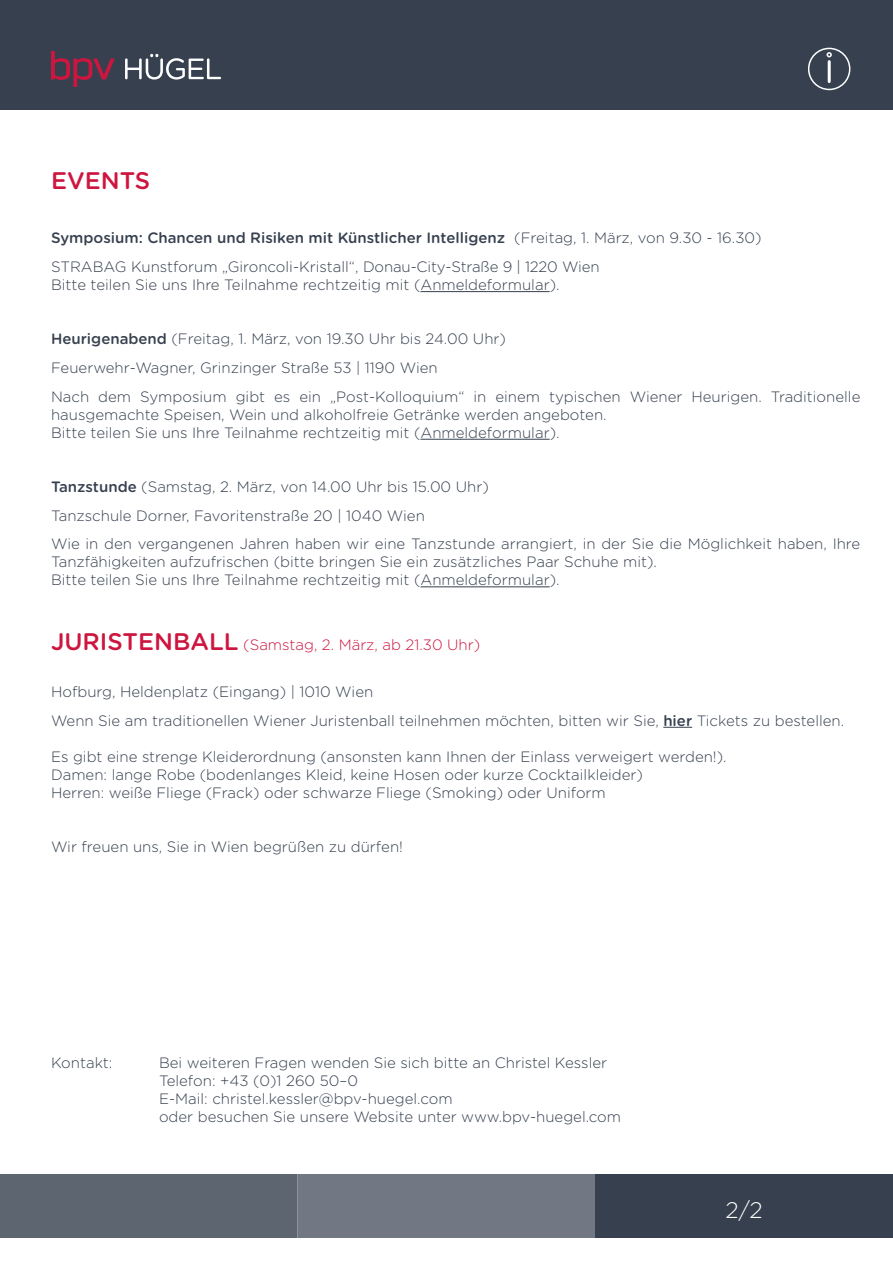
<style>
.page{position:relative;width:893px;height:1263px;background:#fff}
.page>*{position:absolute;margin:0;border:0;box-sizing:border-box;transform-origin:0 0}
.t1{font:500 24px "Gotham Rounded";color:#cd163f}
.t2{font:300 22.5px "Gotham Rounded";color:#fff}
.t3{font:300 15px/18px "Gotham Rounded";color:#36404f}
.t4{font:300 15px "Gotham Rounded";color:#cd163f}
.s1{font-weight:500}
.s2{font-weight:500;font-size:24px}
</style>
<div class="page">
<hr style="left:420px;top:291px;width:130px;height:1px;background:#36404f">
<hr style="left:420px;top:439px;width:130px;height:1px;background:#36404f">
<hr style="left:420px;top:586px;width:130px;height:1px;background:#36404f">
<svg style="left:663px;top:727px;width:29px;height:1px"></svg>
<div style="left:0;top:0;width:893px;height:110px;background:#36404f"></div>
<svg style="left:51px;top:51px;width:64px;height:36px"></svg>
<svg style="left:125px;top:54px;width:96px;height:26px"></svg>
<div style="left:808px;top:48px;width:42px;height:42px;border:2px solid #fff;border-radius:50%"></div>
<hr style="left:828px;top:62px;width:3px;height:20px;background:#fff">
<svg style="left:826px;top:52px;width:6px;height:5px"></svg>
<div style="left:0;top:1174px;width:893px;height:63px;background:#36404f"></div>
<div style="left:0;top:1174px;width:298px;height:63px;background:#5d6571"></div>
<div style="left:298px;top:1174px;width:297px;height:63px;background:#717883"></div>
<h1 class="t1" style="left:51px;top:164px;width:101px">EVENTS</h1>
<p class="t3" style="left:51px;top:223px;width:712px;line-height:28.8px"><span class="s1">Symposium: Chancen und Risiken mit Künstlicher Intelligenz</span> (Freitag, 1. März, von 9.30 - 16.30)<br>STRABAG Kunstforum „Gironcoli-Kristall“, Donau-City-Straße 9 | 1220 Wien</p>
<p class="t3" style="left:51px;top:275px;width:510px">Bitte teilen Sie uns Ihre Teilnahme rechtzeitig mit (Anmeldeformular).</p>
<p class="t3" style="left:51px;top:324px;width:811px;line-height:28.8px"><span class="s1">Heurigenabend</span> (Freitag, 1. März, von 19.30 Uhr bis 24.00 Uhr)<br>Feuerwehr-Wagner, Grinzinger Straße 53 | 1190 Wien<br>Nach dem Symposium gibt es ein „Post-Kolloquium“ in einem typischen Wiener Heurigen. Traditionelle</p>
<p class="t3" style="left:51px;top:405px;width:557px">hausgemachte Speisen, Wein und alkoholfreie Getränke werden angeboten.<br>Bitte teilen Sie uns Ihre Teilnahme rechtzeitig mit (Anmeldeformular).</p>
<p class="t3" style="left:51px;top:471px;width:811px;line-height:28.8px"><span class="s1">Tanzstunde</span> (Samstag, 2. März, von 14.00 Uhr bis 15.00 Uhr)<br>Tanzschule Dorner, Favoritenstraße 20 | 1040 Wien<br>Wie in den vergangenen Jahren haben wir eine Tanzstunde arrangiert, in der Sie die Möglichkeit haben, Ihre</p>
<p class="t3" style="left:51px;top:552px;width:607px">Tanzfähigkeiten aufzufrischen (bitte bringen Sie ein zusätzliches Paar Schuhe mit).<br>Bitte teilen Sie uns Ihre Teilnahme rechtzeitig mit (Anmeldeformular).</p>
<p class="t4" style="left:51px;top:635px;width:431px"><span class="s2">JURISTENBALL</span> (Samstag, 2. März, ab 21.30 Uhr)</p>
<p class="t3" style="left:51px;top:676px;width:795px;line-height:28.8px">Hofburg, Heldenplatz (Eingang) | 1010 Wien<br>Wenn Sie am traditionellen Wiener Juristenball teilnehmen möchten, bitten wir Sie, <span class="s1">hier</span> Tickets zu bestellen.</p>
<p class="t3" style="left:51px;top:747px;width:677px">Es gibt eine strenge Kleiderordnung (ansonsten kann Ihnen der Einlass verweigert werden!).<br>Damen: lange Robe (bodenlanges Kleid, keine Hosen oder kurze Cocktailkleider)<br>Herren: weiße Fliege (Frack) oder schwarze Fliege (Smoking) oder Uniform</p>
<p class="t3" style="left:51px;top:837px;width:353px">Wir freuen uns, Sie in Wien begrüßen zu dürfen!</p>
<p class="t3" style="left:51px;top:1053px;width:63px">Kontakt:</p>
<p class="t3" style="left:159px;top:1053px;width:464px">Bei weiteren Fragen wenden Sie sich bitte an Christel Kessler Telefon: +43 (0)1 260 50–0<br>E-Mail: christel.kessler@bpv-huegel.com<br>oder besuchen Sie unsere Website unter www.bpv-huegel.com</p>
<h2 class="t2" style="left:725px;top:1195px;width:39px">2/2</h2>
</div>
